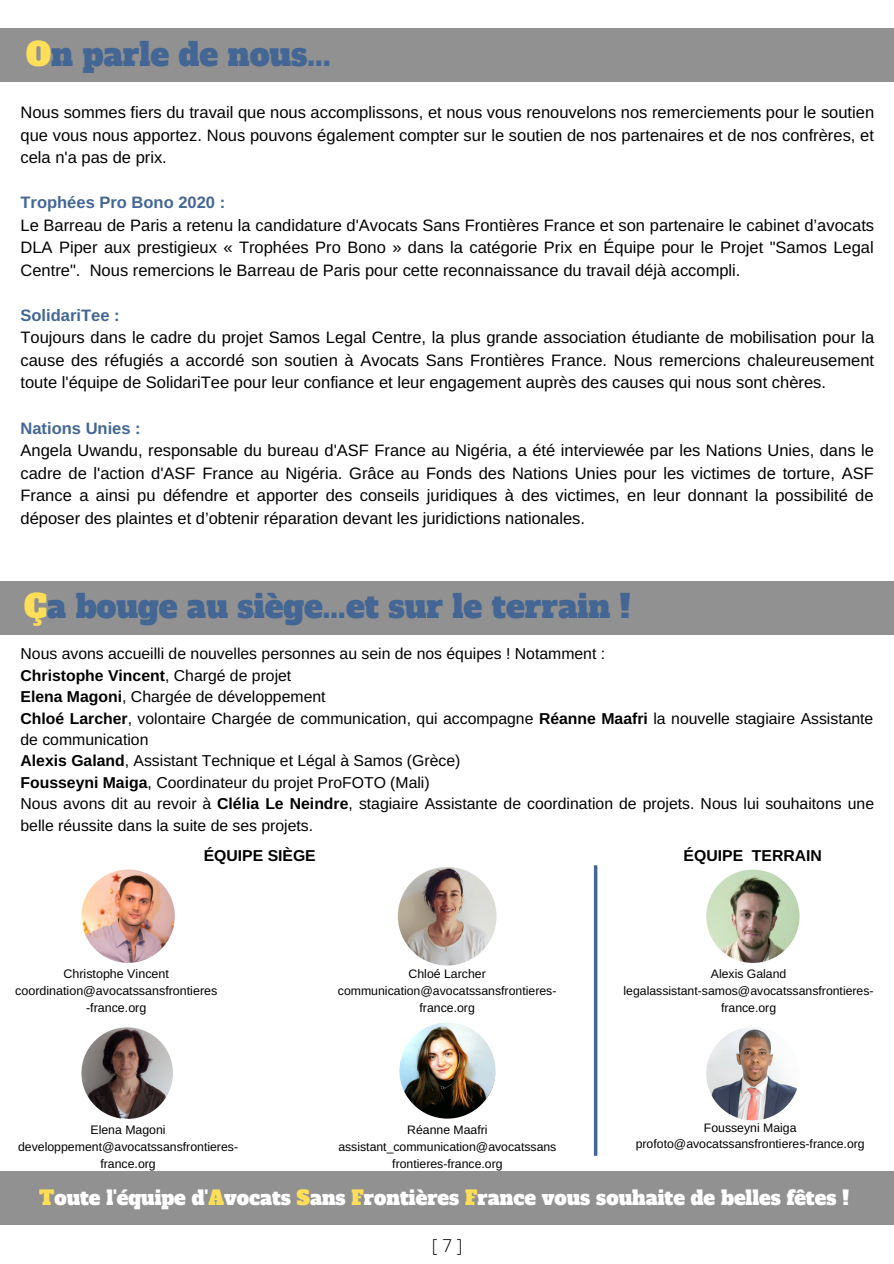
<style>
.page{position:relative;width:894px;height:1264px;background:#fff}
.page>*{position:absolute;margin:0;border:0;box-sizing:border-box;transform-origin:0 0}
.t1{font:31.5px "Alfa Slab One";color:#436694}
.t2{font:19.5px "Alfa Slab One";color:#fff}
.t3{font:300 17.85px "Open Sans";color:#000}
.t4{font:16.5px/22.5px "Arimo";color:#000;text-align:justify}
.t5{font:700 16.5px "Arimo";color:#436694}
.t6{font:15.75px/21.5px "Arimo";color:#000}
.t7{font:700 15.75px "Arimo";color:#000}
.t8{font:12.45px/17px "Arimo";color:#000;text-align:center}
.t9{font:12.3px/16.6px "Arimo";color:#000;text-align:center}
.s1{color:#ffde59}
.s2{font-weight:700}
</style>
<div class="page">
<div style="left:0;top:28px;width:893px;height:54px;background:#919191"></div>
<div style="left:0;top:581px;width:893px;height:53px;background:#919191"></div>
<img style="left:81px;top:869px;width:94px;height:93px;border-radius:50%">
<img style="left:81px;top:1027px;width:92px;height:91px;border-radius:50%">
<img style="left:398px;top:866px;width:98px;height:99px;border-radius:50%">
<img style="left:399px;top:1022px;width:96px;height:96px;border-radius:50%">
<div style="left:0;top:1171px;width:893px;height:53px;background:#919191"></div>
<img style="left:706px;top:869px;width:93px;height:93px;border-radius:50%">
<img style="left:706px;top:1027px;width:93px;height:93px;border-radius:50%">
<svg style="left:593px;top:865px;width:4px;height:290px"></svg>
<h1 class="t1" style="left:26px;top:33px;width:306px"><span class="s1">O</span>n parle de nous...</h1>
<p class="t4" style="left:21px;top:101px;width:855px">Nous sommes fiers du travail que nous accomplissons, et nous vous renouvelons nos remerciements pour le soutien que vous nous apportez. Nous pouvons également compter sur le soutien de nos partenaires et de nos confrères, et cela n'a pas de prix.</p>
<p class="t5" style="left:21px;top:193px;width:206px">Trophées Pro Bono 2020 :</p>
<p class="t4" style="left:21px;top:214px;width:855px">Le Barreau de Paris a retenu la candidature d'Avocats Sans Frontières France et son partenaire le cabinet d’avocats DLA Piper aux prestigieux « Trophées Pro Bono » dans la catégorie Prix en Équipe pour le Projet "Samos Legal Centre". Nous remercions le Barreau de Paris pour cette reconnaissance du travail déjà accompli.</p>
<p class="t5" style="left:21px;top:306px;width:101px">SolidariTee :</p>
<p class="t4" style="left:21px;top:326px;width:855px">Toujours dans le cadre du projet Samos Legal Centre, la plus grande association étudiante de mobilisation pour la cause des réfugiés a accordé son soutien à Avocats Sans Frontières France. Nous remercions chaleureusement toute l'équipe de SolidariTee pour leur confiance et leur engagement auprès des causes qui nous sont chères.</p>
<p class="t5" style="left:21px;top:418px;width:122px">Nations Unies :</p>
<p class="t4" style="left:21px;top:439px;width:854px">Angela Uwandu, responsable du bureau d'ASF France au Nigéria, a été interviewée par les Nations Unies, dans le cadre de l'action d'ASF France au Nigéria. Grâce au Fonds des Nations Unies pour les victimes de torture, ASF France a ainsi pu défendre et apporter des conseils juridiques à des victimes, en leur donnant la possibilité de déposer des plaintes et d’obtenir réparation devant les juridictions nationales.</p>
<h1 class="t1" style="left:24px;top:585px;width:607px"><span class="s1">Ç</span>a bouge au siège...et sur le terrain !</h1>
<p class="t6" style="left:21px;top:643px;width:854px">Nous avons accueilli de nouvelles personnes au sein de nos équipes ! Notamment :<br><span class="s2">Christophe Vincent</span>, Chargé de projet<br><span class="s2">Elena Magoni</span>, Chargée de développement<br><span class="s2">Chloé Larcher</span>, volontaire Chargée de communication, qui accompagne <span class="s2">Réanne Maafri</span> la nouvelle stagiaire Assistante de communication<br><span class="s2">Alexis Galand</span>, Assistant Technique et Légal à Samos (Grèce)<br><span class="s2">Fousseyni Maiga</span>, Coordinateur du projet ProFOTO (Mali)<br>Nous avons dit au revoir à <span class="s2">Clélia Le Neindre</span>, stagiaire Assistante de coordination de projets. Nous lui souhaitons une belle réussite dans la suite de ses projets.</p>
<p class="t7" style="left:204px;top:847px;width:113px">ÉQUIPE SIÈGE</p>
<p class="t7" style="left:683px;top:847px;width:140px">ÉQUIPE TERRAIN</p>
<p class="t8" style="left:15px;top:964px;width:203px">Christophe Vincent coordination@avocatssansfrontieres -france.org</p>
<p class="t9" style="left:18px;top:1121px;width:221px">Elena Magoni developpement@avocatssansfrontieres&shy;france.org</p>
<p class="t9" style="left:338px;top:965px;width:220px">Chloé Larcher communication@avocatssansfrontieres&shy;france.org</p>
<p class="t9" style="left:338px;top:1121px;width:219px">Réanne Maafri assistant_communication@avocatssans frontieres-france.org</p>
<p class="t9" style="left:623px;top:965px;width:251px">Alexis Galand legalassistant-samos@avocatssansfrontieres&shy;france.org</p>
<p class="t9" style="left:635px;top:1119px;width:230px">Fousseyni Maiga profoto@avocatssansfrontieres-france.org</p>
<p class="t2" style="left:39px;top:1184px;width:811px"><span class="s1">T</span>oute l'équipe d'<span class="s1">A</span>vocats <span class="s1">S</span>ans <span class="s1">F</span>rontières <span class="s1">F</span>rance vous souhaite de belles fêtes !</p>
<p class="t3" style="left:431px;top:1232px;width:32px">[7]</p>
</div>
